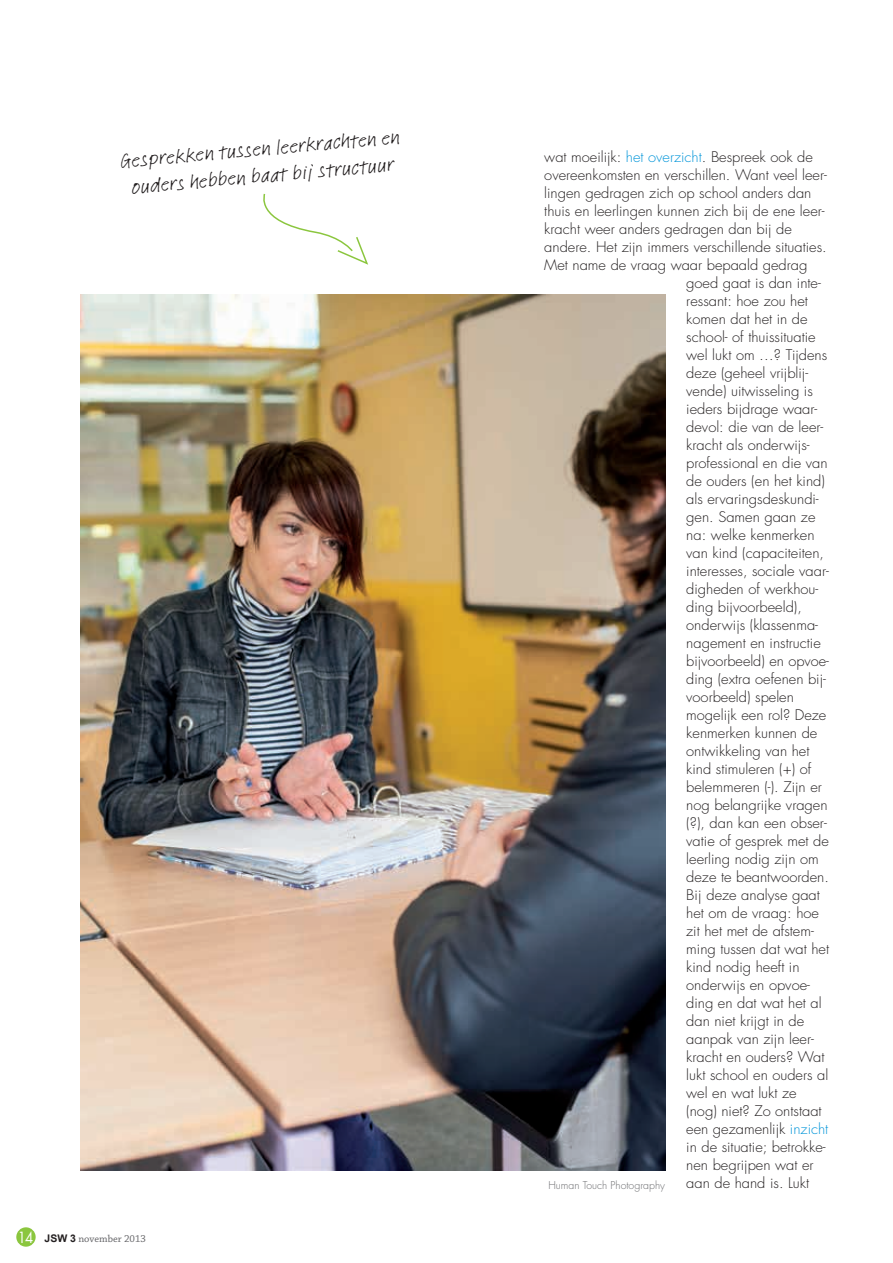
<style>
.page{position:relative;width:893px;height:1263px;background:#fff}
.page>*{position:absolute;margin:0;border:0;box-sizing:border-box;transform-origin:0 0}
.t1{font:21px/27px "Linotype Feltpen";color:#231f20;text-align:center}
.t2{font:300 14.25px "Futura Std";color:#231f20}
.t3{font:300 10.5px "Futura Std";color:#6c6d70}
.t4{font:10.5px "Chaparral Pro";color:#636366}
.s1{font-family:"Futura Std";font-size:15px;color:#fff}
.s2{font-family:"Arial";font-weight:700;color:#231f20}
.s3{color:#0095d9}
</style>
<div class="page">
<img style="left:81px;top:294px;width:584px;height:877px">
<svg style="left:263px;top:193px;width:105px;height:72px"></svg>
<div style="left:16px;top:1227px;width:20px;height:20px;background:#8bc63e;border-radius:50%"></div>
<h1 class="t1" style="left:119px;top:147px;width:282px;rotate:-5deg">Gesprekken tussen leerkrachten en ouders hebben baat bij structuur</h1>
<p class="t4" style="left:18px;top:1233px;width:130px"><span class="s1">14</span> <span class="s2">JSW 3</span> november 2013</p>
<p class="t2" style="left:544px;top:148px;width:270px">wat moeilijk: <span class="s3">het overzicht</span>. Bespreek ook de</p>
<p class="t2" style="left:544px;top:166px;width:284px">overeenkomsten en verschillen. Want veel leer-</p>
<p class="t2" style="left:544px;top:184px;width:269px">lingen gedragen zich op school anders dan</p>
<p class="t2" style="left:544px;top:202px;width:282px">thuis en leerlingen kunnen zich bij de ene leer-</p>
<p class="t2" style="left:544px;top:220px;width:249px">kracht weer anders gedragen dan bij de</p>
<p class="t2" style="left:544px;top:238px;width:284px">andere. Het zijn immers verschillende situaties.</p>
<p class="t2" style="left:544px;top:256px;width:265px">Met name de vraag waar bepaald gedrag</p>
<p class="t2" style="left:686px;top:274px;width:136px">goed gaat is dan inte-</p>
<p class="t2" style="left:686px;top:292px;width:123px">ressant: hoe zou het</p>
<p class="t2" style="left:686px;top:310px;width:123px">komen dat het in de</p>
<p class="t2" style="left:686px;top:328px;width:131px">school- of thuissituatie</p>
<p class="t2" style="left:686px;top:346px;width:143px">wel lukt om …? Tijdens</p>
<p class="t2" style="left:686px;top:364px;width:123px">deze (geheel vrijblij-</p>
<p class="t2" style="left:686px;top:382px;width:128px">vende) uitwisseling is</p>
<p class="t2" style="left:686px;top:400px;width:133px">ieders bijdrage waar-</p>
<p class="t2" style="left:686px;top:418px;width:139px">devol: die van de leer-</p>
<p class="t2" style="left:686px;top:436px;width:125px">kracht als onderwijs-</p>
<p class="t2" style="left:686px;top:454px;width:143px">professional en die van</p>
<p class="t2" style="left:686px;top:472px;width:140px">de ouders (en het kind)</p>
<p class="t2" style="left:686px;top:490px;width:134px">als ervaringsdeskundi-</p>
<p class="t2" style="left:686px;top:508px;width:131px">gen. Samen gaan ze</p>
<p class="t2" style="left:686px;top:526px;width:130px">na: welke kenmerken</p>
<p class="t2" style="left:686px;top:544px;width:139px">van kind (capaciteiten,</p>
<p class="t2" style="left:686px;top:562px;width:144px">interesses, sociale vaar-</p>
<p class="t2" style="left:686px;top:580px;width:134px">digheden of werkhou-</p>
<p class="t2" style="left:686px;top:598px;width:117px">ding bijvoorbeeld),</p>
<p class="t2" style="left:686px;top:616px;width:133px">onderwijs (klassenma-</p>
<p class="t2" style="left:686px;top:634px;width:136px">nagement en instructie</p>
<p class="t2" style="left:686px;top:652px;width:144px">bijvoorbeeld) en opvoe-</p>
<p class="t2" style="left:686px;top:670px;width:141px">ding (extra oefenen bij-</p>
<p class="t2" style="left:686px;top:688px;width:109px">voorbeeld) spelen</p>
<p class="t2" style="left:686px;top:706px;width:142px">mogelijk een rol? Deze</p>
<p class="t2" style="left:686px;top:724px;width:133px">kenmerken kunnen de</p>
<p class="t2" style="left:686px;top:742px;width:125px">ontwikkeling van het</p>
<p class="t2" style="left:686px;top:760px;width:127px">kind stimuleren (+) of</p>
<p class="t2" style="left:686px;top:778px;width:137px">belemmeren (-). Zijn er</p>
<p class="t2" style="left:686px;top:796px;width:143px">nog belangrijke vragen</p>
<p class="t2" style="left:686px;top:814px;width:142px">(?), dan kan een obser-</p>
<p class="t2" style="left:686px;top:832px;width:144px">vatie of gesprek met de</p>
<p class="t2" style="left:686px;top:850px;width:134px">leerling nodig zijn om</p>
<p class="t2" style="left:686px;top:868px;width:144px">deze te beantwoorden.</p>
<p class="t2" style="left:686px;top:886px;width:135px">Bij deze analyse gaat</p>
<p class="t2" style="left:686px;top:904px;width:134px">het om de vraag: hoe</p>
<p class="t2" style="left:686px;top:922px;width:129px">zit het met de afstem-</p>
<p class="t2" style="left:686px;top:940px;width:144px">ming tussen dat wat het</p>
<p class="t2" style="left:686px;top:958px;width:115px">kind nodig heeft in</p>
<p class="t2" style="left:686px;top:976px;width:125px">onderwijs en opvoe-</p>
<p class="t2" style="left:686px;top:994px;width:137px">ding en dat wat het al</p>
<p class="t2" style="left:686px;top:1012px;width:119px">dan niet krijgt in de</p>
<p class="t2" style="left:686px;top:1030px;width:129px">aanpak van zijn leer-</p>
<p class="t2" style="left:686px;top:1048px;width:140px">kracht en ouders? Wat</p>
<p class="t2" style="left:686px;top:1066px;width:144px">lukt school en ouders al</p>
<p class="t2" style="left:686px;top:1084px;width:112px">wel en wat lukt ze</p>
<p class="t2" style="left:686px;top:1102px;width:137px">(nog) niet? Zo ontstaat</p>
<p class="t2" style="left:686px;top:1120px;width:144px">een gezamenlijk <span class="s3">inzicht</span></p>
<p class="t2" style="left:686px;top:1138px;width:141px">in de situatie; betrokke-</p>
<p class="t2" style="left:686px;top:1156px;width:129px">nen begrijpen wat er</p>
<p class="t2" style="left:686px;top:1174px;width:124px">aan de hand is. Lukt</p>
<p class="t3" style="left:548px;top:1178px;width:118px">Human Touch Photography</p>
</div>
